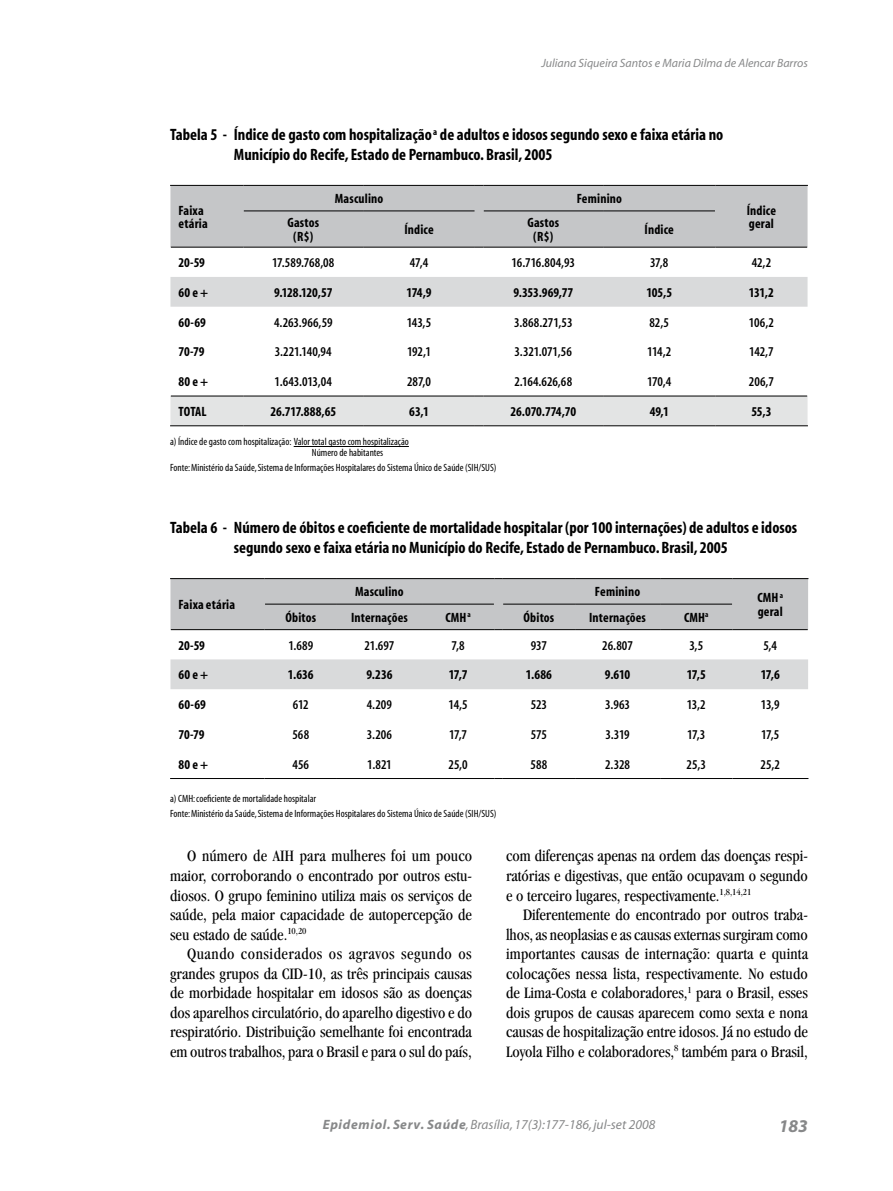
<style>
.page{position:relative;width:893px;height:1191px;background:#fff}
.page>*{position:absolute;margin:0;border:0;box-sizing:border-box;transform-origin:0 0}
.t1{font:italic 700 18px "Myriad";color:#878889}
.t2{font:condensed 16.5px/19.5px "Garamond";color:#000;text-align:justify}
.t3{font:700 condensed 16.5px/19.5px "Myriad";color:#000}
.t4{font:700 condensed 13.5px/13.5px "Myriad";letter-spacing:.01em;color:#000}
.t5{font:600 condensed 13.5px "Myriad";letter-spacing:-.005em;color:#000}
.t6{font:italic 13.5px "Myriad";color:#878889}
.t7{font:700 condensed 13.5px "Myriad";letter-spacing:-.01em;color:#000}
.t8{font:italic 12px "Myriad";color:#878889}
.t9{font:condensed 10.5px/10.5px "Myriad";color:#000}
.s1{font-weight:700}
</style>
<div class="page">
<hr style="left:294px;top:446px;width:115px;height:1px;background:#000">
<div style="left:170px;top:277px;width:637px;height:30px;background:#d9dadb"></div>
<hr style="left:715px;top:425px;width:93px;height:1px;background:#000">
<div style="left:170px;top:396px;width:637px;height:30px;background:#e3e4e4"></div>
<hr style="left:483px;top:396px;width:120px;height:1px;background:#000">
<hr style="left:603px;top:396px;width:112px;height:1px;background:#000">
<hr style="left:715px;top:396px;width:92px;height:1px;background:#000">
<div style="left:170px;top:185px;width:637px;height:63px;background:#c5c6c8"></div>
<hr style="left:483px;top:185px;width:120px;height:1px;background:#000">
<hr style="left:603px;top:185px;width:112px;height:1px;background:#000">
<hr style="left:715px;top:185px;width:93px;height:1px;background:#000">
<div style="left:170px;top:659px;width:638px;height:30px;background:#d9dadb"></div>
<hr style="left:170px;top:778px;width:95px;height:1px;background:#000">
<hr style="left:265px;top:778px;width:72px;height:1px;background:#000">
<hr style="left:337px;top:778px;width:85px;height:1px;background:#000">
<hr style="left:422px;top:778px;width:72px;height:1px;background:#000">
<hr style="left:503px;top:778px;width:72px;height:1px;background:#000">
<hr style="left:575px;top:778px;width:85px;height:1px;background:#000">
<hr style="left:660px;top:778px;width:72px;height:1px;background:#000">
<hr style="left:732px;top:778px;width:76px;height:1px;background:#000">
<svg style="left:170px;top:578px;width:638px;height:52px;background:#bcbdbf"></svg>
<hr style="left:503px;top:578px;width:72px;height:1px;background:#000">
<hr style="left:575px;top:578px;width:85px;height:1px;background:#000">
<hr style="left:660px;top:578px;width:72px;height:1px;background:#000">
<hr style="left:732px;top:578px;width:76px;height:1px;background:#000">
<p class="t8" style="left:541px;top:57px;width:268px">Juliana Siqueira Santos e Maria Dilma de Alencar Barros</p>
<p class="t3" style="left:234px;top:125px;width:491px;text-indent:-64px">Tabela 5 - Índice de gasto com hospitalização <sup>a</sup> de adultos e idosos segundo sexo e faixa etária no<br>Município do Recife, Estado de Pernambuco. Brasil, 2005</p>
<p class="t4" style="left:179px;top:204px;width:31px">Faixa etária</p>
<p class="t4" style="left:335px;top:192px;width:50px">Masculino</p>
<p class="t4" style="left:577px;top:192px;width:47px">Feminino</p>
<p class="t4" style="left:747px;top:204px;width:31px">Índice</p>
<p class="t4" style="left:288px;top:217px;width:33px">Gastos</p>
<p class="t4" style="left:749px;top:217px;width:27px">geral</p>
<p class="t4" style="left:293px;top:230px;width:22px">(R$)</p>
<p class="t4" style="left:404px;top:223px;width:31px">Índice</p>
<p class="t4" style="left:527px;top:217px;width:33px;text-align:center">Gastos (R$)</p>
<p class="t4" style="left:645px;top:223px;width:31px">Índice</p>
<p class="t4" style="left:179px;top:256px;width:28px">20-59</p>
<p class="t5" style="left:272px;top:256px;width:64px">17.589.768,08</p>
<p class="t5" style="left:410px;top:256px;width:20px">47,4</p>
<p class="t5" style="left:512px;top:256px;width:65px">16.716.804,93</p>
<p class="t5" style="left:650px;top:256px;width:20px">37,8</p>
<p class="t5" style="left:752px;top:256px;width:21px">42,2</p>
<p class="t4" style="left:179px;top:286px;width:31px">60 e +</p>
<p class="t4" style="left:274px;top:286px;width:60px">9.128.120,57</p>
<p class="t4" style="left:407px;top:286px;width:27px">174,9</p>
<p class="t4" style="left:513px;top:286px;width:61px">9.353.969,77</p>
<p class="t4" style="left:646px;top:286px;width:27px">105,5</p>
<p class="t4" style="left:749px;top:286px;width:27px">131,2</p>
<p class="t4" style="left:179px;top:316px;width:29px">60-69</p>
<p class="t5" style="left:274px;top:315px;width:60px">4.263.966,59</p>
<p class="t5" style="left:407px;top:315px;width:26px">143,5</p>
<p class="t5" style="left:514px;top:315px;width:60px">3.868.271,53</p>
<p class="t5" style="left:649px;top:315px;width:21px">82,5</p>
<p class="t5" style="left:749px;top:315px;width:27px">106,2</p>
<p class="t4" style="left:179px;top:346px;width:27px">70-79</p>
<p class="t5" style="left:275px;top:345px;width:58px">3.221.140,94</p>
<p class="t5" style="left:407px;top:345px;width:25px">192,1</p>
<p class="t5" style="left:515px;top:345px;width:59px">3.321.071,56</p>
<p class="t5" style="left:647px;top:345px;width:26px">114,2</p>
<p class="t5" style="left:749px;top:345px;width:26px">142,7</p>
<p class="t4" style="left:179px;top:375px;width:31px">80 e +</p>
<p class="t5" style="left:275px;top:375px;width:59px">1.643.013,04</p>
<p class="t5" style="left:407px;top:375px;width:25px">287,0</p>
<p class="t5" style="left:514px;top:375px;width:59px">2.164.626,68</p>
<p class="t5" style="left:647px;top:375px;width:26px">170,4</p>
<p class="t5" style="left:749px;top:375px;width:27px">206,7</p>
<p class="t4" style="left:179px;top:405px;width:30px">TOTAL</p>
<p class="t4" style="left:270px;top:405px;width:67px">26.717.888,65</p>
<p class="t4" style="left:409px;top:405px;width:21px">63,1</p>
<p class="t7" style="left:510px;top:405px;width:67px">26.070.774,70</p>
<p class="t4" style="left:650px;top:405px;width:21px">49,1</p>
<p class="t4" style="left:751px;top:405px;width:22px">55,3</p>
<p class="t9" style="left:312px;top:437px;width:99px;text-indent:-142px">a) Índice de gasto com hospitalização: Valor total gasto com hospitalização<br>Número de habitantes</p>
<p class="t9" style="left:170px;top:462px;width:328px">Fonte: Ministério da Saúde, Sistema de Informações Hospitalares do Sistema Único de Saúde (SIH/SUS)</p>
<p class="t3" style="left:170px;top:518px;width:629px;text-align:center">Tabela 6 - Número de óbitos e coeficiente de mortalidade hospitalar (por 100 internações) de adultos e idosos segundo sexo e faixa etária no Município do Recife, Estado de Pernambuco. Brasil, 2005</p>
<p class="t4" style="left:179px;top:598px;width:58px">Faixa etária</p>
<p class="t4" style="left:355px;top:586px;width:50px">Masculino</p>
<p class="t4" style="left:595px;top:586px;width:47px">Feminino</p>
<p class="t4" style="left:285px;top:611px;width:32px">Óbitos</p>
<p class="t4" style="left:351px;top:611px;width:58px">Internações</p>
<p class="t4" style="left:445px;top:611px;width:27px">CMH <sup>a</sup></p>
<p class="t4" style="left:524px;top:611px;width:32px">Óbitos</p>
<p class="t4" style="left:589px;top:611px;width:58px">Internações</p>
<p class="t4" style="left:684px;top:611px;width:26px">CMH<sup>a</sup></p>
<p class="t4" style="left:757px;top:592px;width:27px">CMH <sup>a </sup>geral</p>
<p class="t4" style="left:179px;top:639px;width:28px">20-59</p>
<p class="t5" style="left:288px;top:638px;width:26px">1.689</p>
<p class="t5" style="left:365px;top:638px;width:31px">21.697</p>
<p class="t5" style="left:452px;top:638px;width:15px">7,8</p>
<p class="t5" style="left:531px;top:638px;width:18px">937</p>
<p class="t5" style="left:602px;top:638px;width:32px">26.807</p>
<p class="t5" style="left:689px;top:638px;width:15px">3,5</p>
<p class="t5" style="left:763px;top:638px;width:15px">5,4</p>
<p class="t4" style="left:179px;top:668px;width:31px">60 e +</p>
<p class="t4" style="left:288px;top:668px;width:27px">1.636</p>
<p class="t4" style="left:366px;top:668px;width:28px">9.236</p>
<p class="t4" style="left:449px;top:668px;width:20px">17,7</p>
<p class="t4" style="left:526px;top:668px;width:28px">1.686</p>
<p class="t4" style="left:605px;top:668px;width:27px">9.610</p>
<p class="t4" style="left:687px;top:668px;width:21px">17,5</p>
<p class="t4" style="left:761px;top:668px;width:20px">17,6</p>
<p class="t4" style="left:179px;top:698px;width:29px">60-69</p>
<p class="t5" style="left:293px;top:698px;width:17px">612</p>
<p class="t5" style="left:367px;top:698px;width:27px">4.209</p>
<p class="t5" style="left:448px;top:698px;width:21px">14,5</p>
<p class="t5" style="left:531px;top:698px;width:18px">523</p>
<p class="t5" style="left:605px;top:698px;width:26px">3.963</p>
<p class="t5" style="left:687px;top:698px;width:21px">13,2</p>
<p class="t5" style="left:761px;top:698px;width:20px">13,9</p>
<p class="t4" style="left:179px;top:728px;width:27px">70-79</p>
<p class="t5" style="left:292px;top:727px;width:18px">568</p>
<p class="t5" style="left:367px;top:727px;width:27px">3.206</p>
<p class="t5" style="left:449px;top:727px;width:19px">17,7</p>
<p class="t5" style="left:531px;top:727px;width:18px">575</p>
<p class="t5" style="left:605px;top:727px;width:26px">3.319</p>
<p class="t5" style="left:687px;top:727px;width:20px">17,3</p>
<p class="t5" style="left:761px;top:727px;width:20px">17,5</p>
<p class="t4" style="left:179px;top:758px;width:31px">80 e +</p>
<p class="t5" style="left:293px;top:757px;width:18px">456</p>
<p class="t5" style="left:367px;top:757px;width:26px">1.821</p>
<p class="t5" style="left:448px;top:757px;width:21px">25,0</p>
<p class="t5" style="left:531px;top:757px;width:18px">588</p>
<p class="t5" style="left:605px;top:757px;width:27px">2.328</p>
<p class="t5" style="left:687px;top:757px;width:21px">25,3</p>
<p class="t5" style="left:760px;top:757px;width:21px">25,2</p>
<p class="t9" style="left:170px;top:792px;width:328px;line-height:14.7px">a) CMH: coeficiente de mortalidade hospitalar<br>Fonte: Ministério da Saúde, Sistema de Informações Hospitalares do Sistema Único de Saúde (SIH/SUS)</p>
<p class="t2" style="left:170px;top:846px;width:304px;text-indent:17px">O número de AIH para mulheres foi um pouco maior, corroborando o encontrado por outros estu&shy;diosos. O grupo feminino utiliza mais os serviços de saúde, pela maior capacidade de autopercepção de seu estado de saúde.<sup>10,20</sup></p>
<p class="t2" style="left:170px;top:944px;width:303px;text-indent:17px">Quando considerados os agravos segundo os grandes grupos da CID-10, as três principais causas de morbidade hospitalar em idosos são as doenças dos aparelhos circulatório, do aparelho digestivo e do respiratório. Distribuição semelhante foi encontrada em outros trabalhos, para o Brasil e para o sul do país,</p>
<p class="t2" style="left:506px;top:846px;width:303px">com diferenças apenas na ordem das doenças respi&shy;ratórias e digestivas, que então ocupavam o segundo e o terceiro lugares, respectivamente.<sup>1,8,14,21</sup></p>
<p class="t2" style="left:506px;top:905px;width:304px;text-indent:17px">Diferentemente do encontrado por outros traba&shy;lhos, as neoplasias e as causas externas surgiram como importantes causas de internação: quarta e quinta colocações nessa lista, respectivamente. No estudo de Lima-Costa e colaboradores,<sup>1</sup> para o Brasil, esses dois grupos de causas aparecem como sexta e nona causas de hospitalização entre idosos. Já no estudo de Loyola Filho e colaboradores,<sup>8</sup> também para o Brasil,</p>
<p class="t6" style="left:323px;top:1117px;width:334px"><span class="s1">Epidemiol. Serv. Saúde</span>, Brasília, 17(3):177-186, jul-set 2008</p>
<p class="t1" style="left:779px;top:1116px;width:31px">183</p>
</div>
